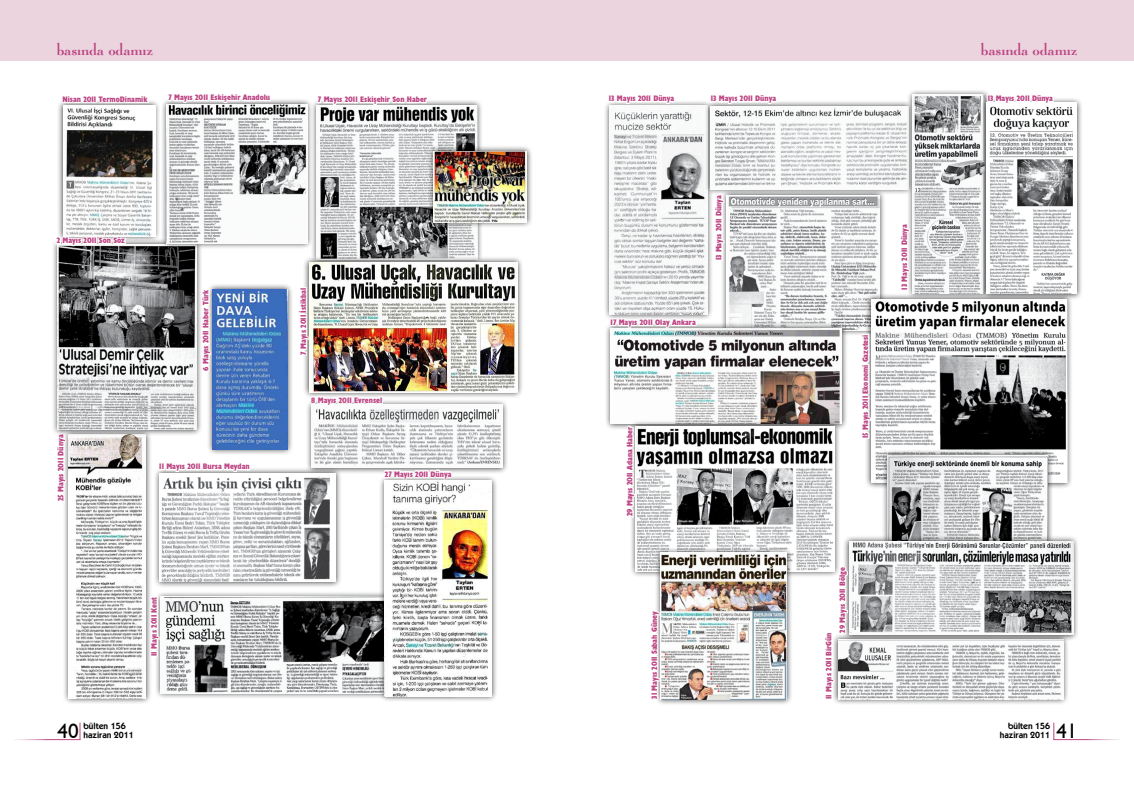
<style>
.page{position:relative;width:1134px;height:794px;background:#fff}
.page>*{position:absolute;margin:0;border:0;box-sizing:border-box;transform-origin:0 0}
.t1{font:21px "Humanist 521 BT";color:#000}
.t2{font:16px "Lucian BT";letter-spacing:-.01em;color:#bc4483}
.t3{font:600 9px/9px "Kabel IT Cby BT";color:#000}
.t4{font:700 condensed 8px "Humanist 521 BT Xtra";color:#bc4483}
</style>
<div class="page">
<div style="left:0;top:0;width:1134px;height:60px;background:#ecd4de"></div>
<svg style="left:79px;top:722px;width:1px;height:17px"></svg>
<svg style="left:1053px;top:722px;width:1px;height:17px"></svg>
<div style="left:154px;top:591px;width:307px;height:108px;background:#000;opacity:.75"></div>
<img style="left:160px;top:597px;width:218px;height:96px">
<div style="left:603px;top:100px;width:110px;height:221px;background:#000;opacity:.75"></div>
<img style="left:609px;top:106px;width:98px;height:209px">
<div style="left:705px;top:100px;width:209px;height:95px;background:#000;opacity:.75"></div>
<img style="left:711px;top:106px;width:195px;height:83px">
<div style="left:906px;top:89px;width:85px;height:210px;background:#000;opacity:.75"></div>
<img style="left:912px;top:95px;width:73px;height:198px">
<div style="left:720px;top:189px;width:166px;height:148px;background:#000;opacity:.75"></div>
<img style="left:726px;top:195px;width:153px;height:135px">
<div style="left:980px;top:96px;width:103px;height:204px;background:#000;opacity:.75"></div>
<img style="left:986px;top:103px;width:91px;height:191px">
<div style="left:865px;top:293px;width:208px;height:196px;background:#000;opacity:.75"></div>
<img style="left:871px;top:299px;width:196px;height:184px">
<div style="left:832px;top:633px;width:237px;height:72px;background:#000;opacity:.75"></div>
<img style="left:860px;top:641px;width:203px;height:58px">
<div style="left:604px;top:322px;width:244px;height:108px;background:#000;opacity:.75"></div>
<img style="left:611px;top:328px;width:231px;height:96px">
<div style="left:630px;top:420px;width:211px;height:157px;background:#000;opacity:.75"></div>
<img style="left:636px;top:426px;width:199px;height:145px">
<div style="left:881px;top:449px;width:172px;height:98px;background:#000;opacity:.75"></div>
<img style="left:887px;top:455px;width:160px;height:80px">
<div style="left:843px;top:535px;width:236px;height:106px;background:#000;opacity:.75"></div>
<img style="left:849px;top:541px;width:224px;height:94px">
<div style="left:654px;top:547px;width:139px;height:159px;background:#000;opacity:.75"></div>
<img style="left:660px;top:553px;width:127px;height:146px">
<svg style="left:608px;top:100px;width:68px;height:13px"></svg>
<svg style="left:710px;top:100px;width:68px;height:13px"></svg>
<svg style="left:889px;top:222px;width:32px;height:74px"></svg>
<svg style="left:987px;top:89px;width:68px;height:24px"></svg>
<svg style="left:704px;top:193px;width:32px;height:74px"></svg>
<svg style="left:610px;top:313px;width:88px;height:23px"></svg>
<svg style="left:850px;top:332px;width:33px;height:106px"></svg>
<svg style="left:615px;top:424px;width:32px;height:96px"></svg>
<svg style="left:654px;top:608px;width:17px;height:98px"></svg>
<svg style="left:814px;top:560px;width:46px;height:139px"></svg>
<div style="left:62px;top:428px;width:90px;height:276px;background:#000;opacity:.75"></div>
<img style="left:69px;top:435px;width:77px;height:263px">
<div style="left:378px;top:474px;width:120px;height:228px;background:#000;opacity:.75"></div>
<img style="left:384px;top:480px;width:107px;height:216px">
<div style="left:57px;top:99px;width:104px;height:143px;background:#000;opacity:.75"></div>
<img style="left:63px;top:106px;width:92px;height:130px">
<div style="left:51px;top:238px;width:151px;height:197px;background:#000;opacity:.75"></div>
<img style="left:57px;top:244px;width:139px;height:185px">
<div style="left:206px;top:283px;width:87px;height:173px;background:#000;opacity:.75"></div>
<img style="left:213px;top:289px;width:74px;height:161px">
<div style="left:161px;top:98px;width:152px;height:152px;background:#000;opacity:.75"></div>
<img style="left:167px;top:104px;width:140px;height:140px">
<div style="left:311px;top:99px;width:172px;height:166px;background:#000;opacity:.75"></div>
<img style="left:317px;top:105px;width:160px;height:151px">
<div style="left:303px;top:256px;width:221px;height:142px;background:#000;opacity:.75"></div>
<img style="left:309px;top:262px;width:209px;height:130px">
<div style="left:306px;top:398px;width:203px;height:76px;background:#000;opacity:.75"></div>
<img style="left:312px;top:405px;width:191px;height:63px">
<div style="left:153px;top:467px;width:189px;height:121px;background:#000;opacity:.75"></div>
<img style="left:159px;top:473px;width:177px;height:109px">
<svg style="left:61px;top:99px;width:90px;height:8px"></svg>
<svg style="left:166px;top:98px;width:107px;height:14px"></svg>
<svg style="left:316px;top:99px;width:113px;height:15px"></svg>
<svg style="left:53px;top:231px;width:75px;height:24px"></svg>
<svg style="left:191px;top:286px;width:32px;height:87px"></svg>
<svg style="left:288px;top:287px;width:32px;height:70px"></svg>
<svg style="left:309px;top:391px;width:74px;height:42px"></svg>
<svg style="left:381px;top:464px;width:73px;height:24px"></svg>
<svg style="left:51px;top:432px;width:27px;height:73px"></svg>
<svg style="left:159px;top:467px;width:92px;height:14px"></svg>
<svg style="left:139px;top:594px;width:32px;height:62px"></svg>
<div style="left:427px;top:145px;width:105px;height:83px;background:#000;opacity:.75"></div>
<img style="left:433px;top:151px;width:94px;height:71px">
<h2 class="t2" style="left:57px;top:40px;width:98px">basında odamız</h2>
<p class="t4" style="left:62px;top:94px;width:87px">Nisan 2011 TermoDinamik</p>
<p class="t4" style="left:168px;top:92px;width:103px">7 Mayıs 2011 Eskişehir Anadolu</p>
<p class="t4" style="left:318px;top:94px;width:111px">7 Mayıs 2011 Eskişehir Son Haber</p>
<p class="t4" style="left:57px;top:236px;width:70px">2 Mayıs 2011 Son Söz</p>
<p class="t4" style="left:56px;top:501px;width:68px;rotate:-90deg">25 Mayıs 2011 Dünya</p>
<p class="t4" style="left:201px;top:371px;width:82px;rotate:-90deg">6 Mayıs 2011 Haber Türk</p>
<p class="t4" style="left:298px;top:355px;width:68px;rotate:-90deg">7 Mayıs 2011 İstikbal</p>
<p class="t4" style="left:159px;top:461px;width:92px">11 Mayıs 2011 Bursa Meydan</p>
<p class="t4" style="left:311px;top:395px;width:72px">8 Mayıs 2011 Evrensel</p>
<p class="t4" style="left:385px;top:469px;width:68px">27 Mayıs 2011 Dünya</p>
<p class="t4" style="left:149px;top:656px;width:61px;rotate:-90deg">11 Mayıs 2011 Kent</p>
<p class="t4" style="left:609px;top:94px;width:67px">13 Mayıs 2011 Dünya</p>
<p class="t4" style="left:711px;top:94px;width:67px">13 Mayıs 2011 Dünya</p>
<p class="t4" style="left:714px;top:260px;width:67px;rotate:-90deg">13 Mayıs 2011 Dünya</p>
<p class="t4" style="left:611px;top:317px;width:87px">17 Mayıs 2011 Olay Ankara</p>
<p class="t4" style="left:625px;top:516px;width:91px;rotate:-90deg">29 Mayıs 2011 Adana Haber</p>
<p class="t4" style="left:649px;top:698px;width:89px;rotate:-90deg">31 Mayıs 2011 Sabah Güney</p>
<p class="t4" style="left:861px;top:438px;width:105px;rotate:-90deg">15 Mayıs 2011 Ekonomi Gazetesi</p>
<p class="t4" style="left:899px;top:290px;width:67px;rotate:-90deg">13 Mayıs 2011 Dünya</p>
<p class="t4" style="left:837px;top:632px;width:67px;rotate:-90deg">29 Mayıs 2011 Bölge</p>
<p class="t4" style="left:824px;top:699px;width:68px;rotate:-90deg">11 Mayıs 2011 BirGün</p>
<h2 class="t2" style="left:981px;top:40px;width:98px">basında odamız</h2>
<p class="t4" style="left:988px;top:93px;width:67px">13 Mayıs 2011 Dünya</p>
<h1 class="t1" style="left:58px;top:717px;width:23px">40</h1>
<p class="t3" style="left:84px;top:721px;width:52px">bülten 156 haziran 2011</p>
<h1 class="t1" style="left:1056px;top:717px;width:23px">41</h1>
<p class="t3" style="left:1000px;top:721px;width:52px;text-align:right">bülten 156 haziran 2011</p>
</div>
